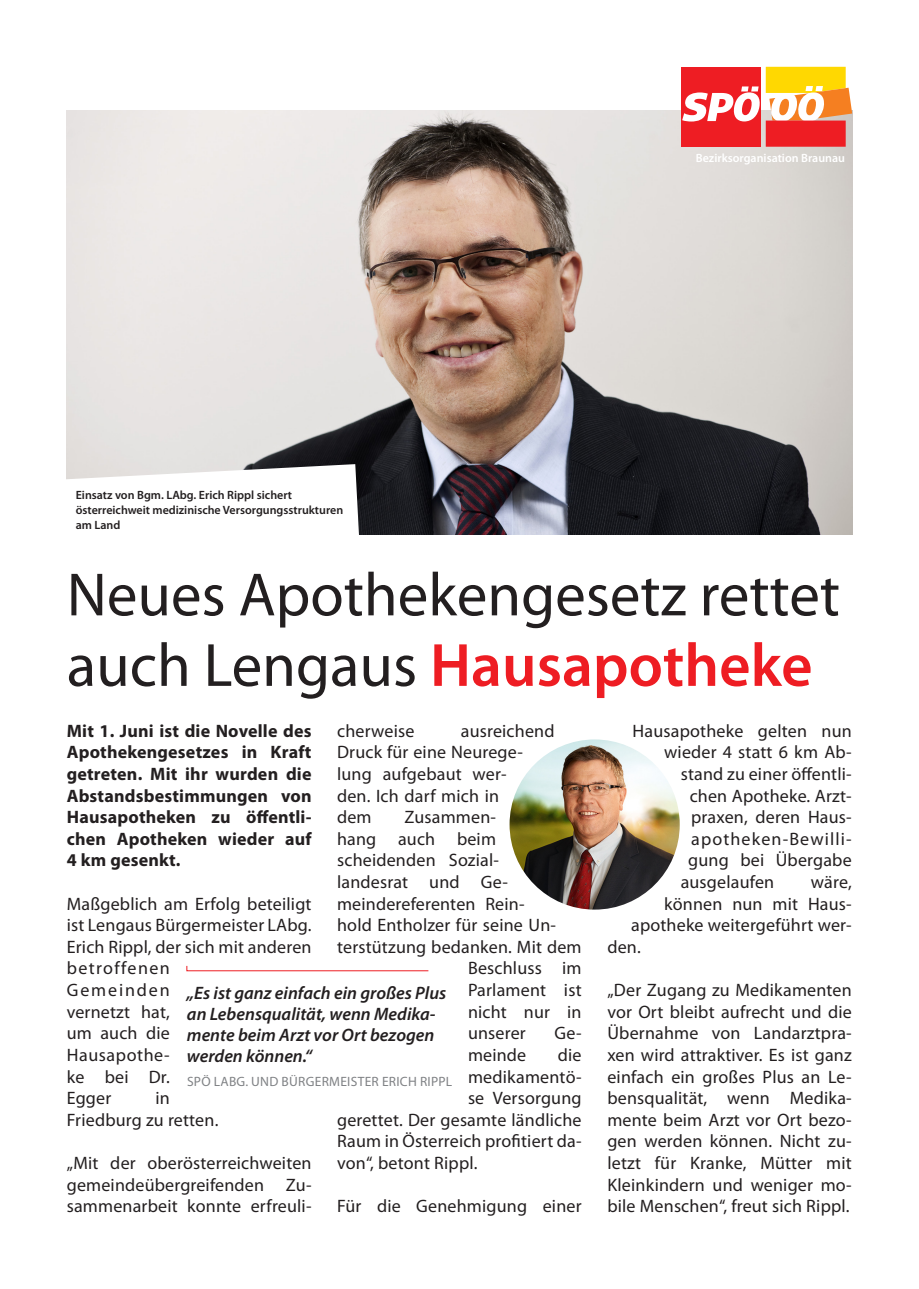
<style>
.page{position:relative;width:919px;height:1289px;background:#fff}
.page>*{position:absolute;margin:0;border:0;box-sizing:border-box;transform-origin:0 0}
.t1{font:61.5px/70.5px "Myriad Pro";color:#231f20}
.t2{font:18px/21.6px "Myriad Pro";letter-spacing:.01em;color:#231f20}
.t3{font:700 18px/21.6px "Myriad Pro";letter-spacing:.01em;color:#231f20;text-align:justify}
.t4{font:italic 600 18px/21px "Myriad Pro";color:#231f20}
.t5{font:18px "Myriad Pro";letter-spacing:.065em;color:#231f20}
.t6{font:13.5px "Myriad Pro";letter-spacing:.02em;color:#808285}
.t7{font:600 12px/15px "Myriad Pro";color:#231f20}
.t8{font:600 12px "Myriad Pro";color:#fff}
.s1{font-weight:600;color:#ee1d23}
</style>
<div class="page">
<img style="left:67px;top:110px;width:785px;height:424px">
<svg style="left:66px;top:464px;width:293px;height:70px"></svg>
<svg style="left:186px;top:965px;width:243px;height:6px"></svg>
<img style="left:509px;top:739px;width:170px;height:170px;border-radius:85px">
<svg style="left:682px;top:67px;width:170px;height:80px"></svg>
<p class="t7" style="left:76px;top:487px;width:269px">Einsatz von Bgm. LAbg. Erich Rippl sichert österreichweit medizinische Versorgungsstrukturen am Land</p>
<p class="t8" style="left:695px;top:150px;width:151px">Bezirksorganisation Braunau</p>
<h1 class="t1" style="left:67px;top:558px;width:774px">Neues Apothekengesetz rettet auch Lengaus <span class="s1">Hausapotheke</span></h1>
<p class="t3" style="left:67px;top:719px;width:246px">Mit 1. Juni ist die Novelle des Apothekengesetzes in Kraft getreten. Mit ihr wurden die Abstandsbestimmungen von Hausapotheken zu öffentli&shy;chen Apotheken wieder auf 4 km gesenkt.</p>
<p class="t2" style="left:67px;top:892px;width:246px">Maßgeblich am Erfolg beteiligt ist Lengaus Bürgermeister LAbg.<br>Erich Rippl, der sich mit anderen betroffenen<br>Gemeinden<br>vernetzt hat,<br>um auch die<br>Hausapothe-<br>ke bei Dr.<br>Egger</p>
<p class="t2" style="left:337px;top:719px;width:219px;text-indent:124px">ausreichend<br>Druck für eine Neurege&shy;lung aufgebaut wer-<br>den. Ich darf mich in<br>dem</p>
<p class="t2" style="left:337px;top:719px;width:79px">cherweise</p>
<p class="t2" style="left:404px;top:806px;width:93px">Zusammen-</p>
<p class="t2" style="left:337px;top:827px;width:160px">hang auch beim</p>
<p class="t2" style="left:337px;top:849px;width:163px">scheidenden Sozial-</p>
<p class="t2" style="left:337px;top:870px;width:172px">landesrat und Ge-</p>
<p class="t2" style="left:337px;top:892px;width:189px">meindereferenten Rein-</p>
<p class="t2" style="left:337px;top:914px;width:220px">hold Entholzer für seine Un-</p>
<p class="t2" style="left:337px;top:935px;width:246px">terstützung bedanken. Mit dem</p>
<p class="t2" style="left:468px;top:957px;width:115px">Beschluss im</p>
<p class="t2" style="left:468px;top:978px;width:115px">Parlament ist</p>
<p class="t2" style="left:468px;top:1000px;width:115px">nicht nur in</p>
<p class="t2" style="left:468px;top:1022px;width:59px">unserer</p>
<p class="t2" style="left:554px;top:1022px;width:29px">Ge-</p>
<p class="t2" style="left:468px;top:1043px;width:60px">meinde</p>
<p class="t2" style="left:558px;top:1043px;width:25px">die</p>
<p class="t2" style="left:468px;top:1065px;width:115px">medikamentö-</p>
<p class="t2" style="left:468px;top:1086px;width:115px">se Versorgung</p>
<p class="t2" style="left:337px;top:1108px;width:246px">gerettet. Der gesamte ländliche</p>
<p class="t2" style="left:337px;top:1130px;width:246px">Raum in Österreich profitiert da-</p>
<p class="t2" style="left:337px;top:1151px;width:142px">von“, betont Rippl.</p>
<p class="t2" style="left:337px;top:1194px;width:246px">Für die Genehmigung einer</p>
<p class="t4" style="left:187px;top:981px;width:261px">„Es ist ganz einfach ein großes Plus an Lebensqualität, wenn Medika&shy;mente beim Arzt vor Ort bezogen werden können.“</p>
<p class="t6" style="left:187px;top:1072px;width:74px">SPÖ LAbg. und</p>
<p class="t6" style="left:281px;top:1072px;width:16px">Bürgermeis</p>
<p class="t6" style="left:357px;top:1072px;width:70px">ter Erich rippl</p>
<p class="t2" style="left:67px;top:1086px;width:153px;text-indent:89px">in<br>Friedburg zu retten.</p>
<p class="t2" style="left:67px;top:1151px;width:246px;text-align:justify">„Mit der oberösterreichweiten gemeindeübergreifenden Zu&shy;sammenarbeit konnte erfreuli-</p>
<p class="t2" style="left:632px;top:719px;width:220px">Hausapotheke gelten nun</p>
<p class="t2" style="left:664px;top:741px;width:189px">wieder 4 statt 6 km Ab-</p>
<p class="t2" style="left:680px;top:762px;width:173px">stand zu einer öffentli-</p>
<p class="t2" style="left:689px;top:784px;width:163px">chen Apotheke. Arzt-</p>
<p class="t2" style="left:691px;top:806px;width:162px">praxen, deren Haus-</p>
<p class="t5" style="left:691px;top:827px;width:162px">apotheken-Bewilli-</p>
<p class="t2" style="left:688px;top:849px;width:165px">gung bei Übergabe</p>
<p class="t2" style="left:680px;top:870px;width:95px">ausgelaufen</p>
<p class="t2" style="left:810px;top:870px;width:42px">wäre,</p>
<p class="t2" style="left:664px;top:892px;width:189px">können nun mit Haus-</p>
<p class="t2" style="left:631px;top:914px;width:222px">apotheke weitergeführt wer-</p>
<p class="t2" style="left:607px;top:935px;width:35px">den.</p>
<p class="t2" style="left:607px;top:978px;width:246px;text-align:justify">„Der Zugang zu Medikamenten vor Ort bleibt aufrecht und die Übernahme von Landarztpra&shy;xen wird attraktiver. Es ist ganz einfach ein großes Plus an Le&shy;bensqualität, wenn Medika&shy;mente beim Arzt vor Ort bezo&shy;gen werden können. Nicht zu&shy;letzt für Kranke, Mütter mit Kleinkindern und weniger mo&shy;bile Menschen“, freut sich Rippl.</p>
</div>
